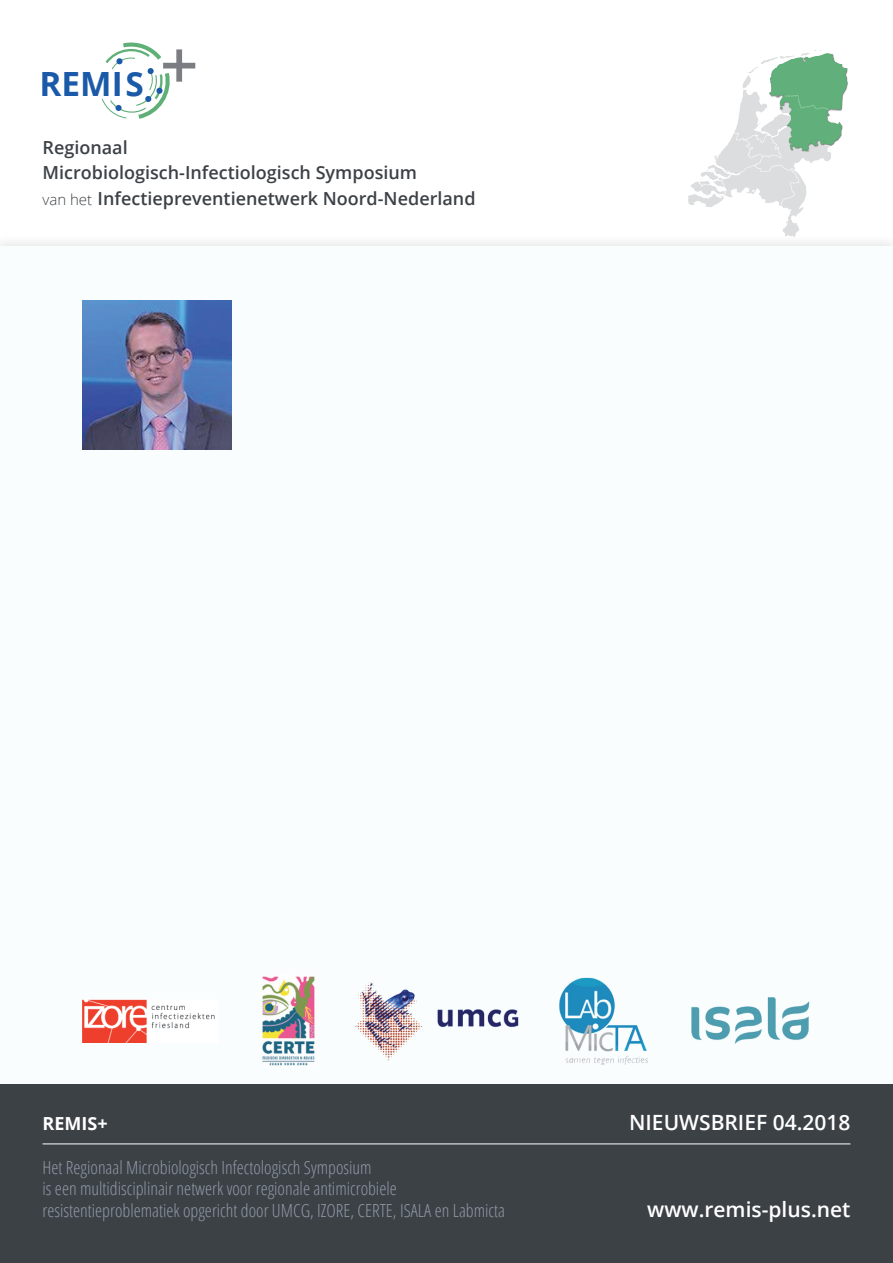
<style>
.page{position:relative;width:893px;height:1263px;background:#fff}
.page>*{position:absolute;margin:0;border:0;box-sizing:border-box;transform-origin:0 0}
.t1{font:700 33.3px "Open Sans";color:#1b5aa8}
.t2{font:600 21px "Open Sans";color:#fff}
.t3{font:300 condensed 18px/21.6px "Open Sans";color:#939aa8}
.t4{font:600 18px/25.2px "Open Sans";color:#3c4146}
.t5{font:700 18px "Open Sans";color:#fff}
.s1{font-weight:300;font-size:15px}
</style>
<div class="page">
<div style="left:0;top:233px;width:893px;height:65px;background:#f9f9f9"></div>
<div style="left:0;top:247px;width:893px;height:859px;background:#fafdfe"></div>
<div style="left:0;top:1084px;width:893px;height:179px;background:#3c4146"></div>
<img style="left:262px;top:976px;width:53px;height:90px">
<img style="left:691px;top:997px;width:119px;height:47px">
<img style="left:83px;top:999px;width:132px;height:43px">
<img style="left:559px;top:977px;width:88px;height:88px">
<img style="left:355px;top:982px;width:163px;height:79px">
<svg style="left:101px;top:42px;width:94px;height:77px"></svg>
<img style="left:688px;top:50px;width:160px;height:187px">
<hr style="left:43px;top:1144px;width:807px;height:1px;background:#fff">
<img style="left:83px;top:300px;width:149px;height:149px">
<h1 class="t1" style="left:40px;top:61px;width:106px">REMIS</h1>
<p class="t4" style="left:43px;top:135px;width:435px">Regionaal<br>Microbiologisch-Infectiologisch Symposium<br><span class="s1">van het</span> Infectiepreventienetwerk Noord-Nederland</p>
<p class="t5" style="left:43px;top:1111px;width:67px">REMIS+</p>
<p class="t3" style="left:43px;top:1156px;width:464px">Het Regionaal Microbiologisch Infectologisch Symposium<br>is een multidisciplinair netwerk voor regionale antimicrobiele resistentieproblematiek opgericht door UMCG, IZORE, CERTE, ISALA en Labmicta</p>
<p class="t2" style="left:629px;top:1108px;width:223px">ni euwsbri ef 04.2018</p>
<p class="t2" style="left:647px;top:1194px;width:205px">www.remis-plus.net</p>
</div>
